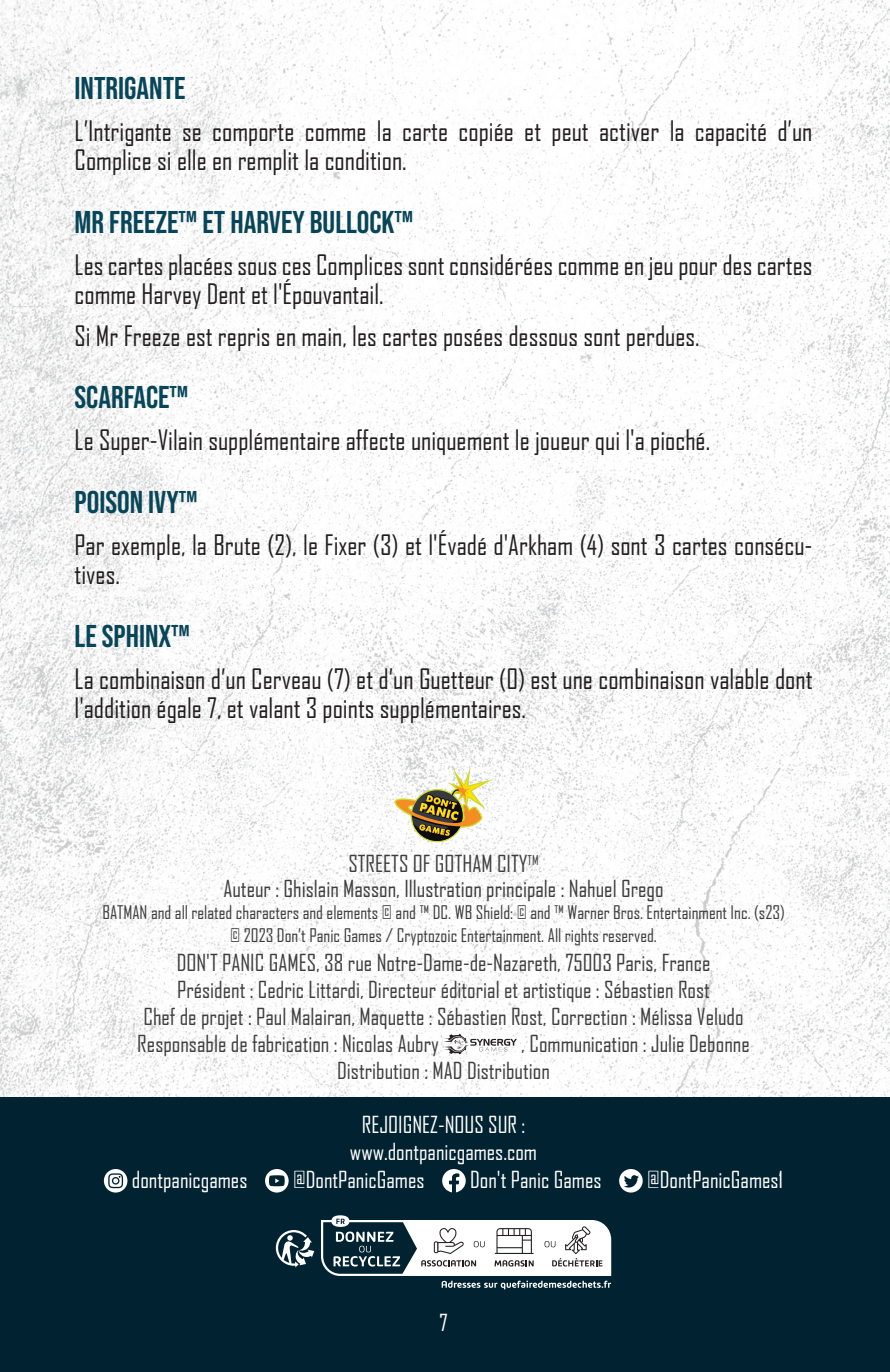
<style>
.page{position:relative;width:890px;height:1372px;background:#fff}
.page>*{position:absolute;margin:0;border:0;box-sizing:border-box;transform-origin:0 0}
.t1{font:31.5px "Bebas Neue";color:#074559}
.t2{font:27px/29.2px "Agency FB";color:#231f20}
.t3{font:22.5px/24.8px "Agency FB";color:#3e3e3f;text-align:center}
.t4{font:22.5px "Agency FB";color:#fff}
.t5{font:18px/22.5px "Agency FB";color:#3e3e3f;text-align:center}
</style>
<div class="page">
<img style="left:0;top:0;width:889px;height:1097px">
<div style="left:0;top:1097px;width:889px;height:275px;background:#002231"></div>
<svg style="left:443px;top:1033px;width:73px;height:22px"></svg>
<div style="left:104px;top:1169px;width:23px;height:23px;background:#fff;border-radius:50%"></div>
<svg style="left:108px;top:1173px;width:15px;height:15px"></svg>
<div style="left:265px;top:1169px;width:23px;height:23px;background:#fff;border-radius:50%"></div>
<svg style="left:269px;top:1175px;width:15px;height:11px"></svg>
<svg style="left:442px;top:1169px;width:23px;height:23px"></svg>
<div style="left:619px;top:1169px;width:23px;height:23px;background:#fff;border-radius:50%"></div>
<svg style="left:624px;top:1175px;width:14px;height:12px"></svg>
<svg style="left:394px;top:767px;width:98px;height:75px"></svg>
<svg style="left:276px;top:1230px;width:38px;height:37px"></svg>
<svg style="left:321px;top:1215px;width:290px;height:74px"></svg>
<p class="t1" style="left:74px;top:70px;width:113px">INTRIGANTE</p>
<p class="t2" style="left:74px;top:115px;width:739px">L’Intrigante se comporte comme la carte copiée et peut activer la capacité d’un<br>Complice si elle en remplit la condition.</p>
<p class="t1" style="left:74px;top:204px;width:340px">MR FREEZE™ ET HARVEY BULLOCK™</p>
<p class="t2" style="left:74px;top:249px;width:739px">Les cartes placées sous ces Complices sont considérées comme en jeu pour des cartes comme Harvey Dent et l'Épouvantail.</p>
<p class="t2" style="left:74px;top:321px;width:626px">Si Mr Freeze est repris en main, les cartes posées dessous sont perdues.</p>
<p class="t1" style="left:74px;top:380px;width:115px">SCARFACE™</p>
<p class="t2" style="left:74px;top:425px;width:637px">Le Super-Vilain supplémentaire affecte uniquement le joueur qui l'a pioché.</p>
<p class="t1" style="left:74px;top:484px;width:124px">POISON IVY™</p>
<p class="t2" style="left:74px;top:530px;width:739px">Par exemple, la Brute (2), le Fixer (3) et l'Évadé d'Arkham (4) sont 3 cartes consécu&shy;tives.</p>
<p class="t1" style="left:74px;top:618px;width:117px">LE SPHINX™</p>
<p class="t2" style="left:74px;top:664px;width:739px">La combinaison d’un Cerveau (7) et d’un Guetteur (0) est une combinaison valable dont l'addition égale 7, et valant 3 points supplémentaires.</p>
<p class="t3" style="left:223px;top:851px;width:441px">STREETS OF GOTHAM CITY<sup>TM<br></sup>Auteur : Ghislain Masson, Illustration principale : Nahuel Grego</p>
<p class="t5" style="left:102px;top:901px;width:683px">BATMAN and all related characters and elements © and ™ DC. WB Shield: © and ™ Warner Bros. Entertainment Inc. (s23) © 2023 Don’t Panic Games / Cryptozoic Entertainment. All rights reserved.</p>
<p class="t3" style="left:177px;top:950px;width:535px">DON'T PANIC GAMES, 38 rue Notre-Dame-de-Nazareth, 75003 Paris, France</p>
<p class="t3" style="left:177px;top:977px;width:534px">Président : Cedric Littardi, Directeur éditorial et artistique : Sébastien Rost</p>
<p class="t3" style="left:143px;top:1004px;width:601px">Chef de projet : Paul Malairan, Maquette : Sébastien Rost, Correction : Mélissa Veludo</p>
<p class="t3" style="left:137px;top:1031px;width:303px">Responsable de fabrication : Nicolas Aubry</p>
<p class="t3" style="left:337px;top:1030px;width:414px;line-height:27px;text-align:left;text-indent:184px">, Communication : Julie Debonne<br>Distribution : MAD Distribution</p>
<p class="t4" style="left:361px;top:1111px;width:165px">REJOIGNEZ-NOUS SUR :</p>
<p class="t4" style="left:350px;top:1138px;width:188px">www.dontpanicgames.com</p>
<p class="t4" style="left:132px;top:1166px;width:117px">dontpanicgames</p>
<p class="t4" style="left:293px;top:1166px;width:133px">@DontPanicGames</p>
<p class="t4" style="left:470px;top:1166px;width:133px">Don't Panic Games</p>
<p class="t4" style="left:647px;top:1166px;width:137px">@DontPanicGames1</p>
<p class="t4" style="left:439px;top:1309px;width:10px">7</p>
</div>
